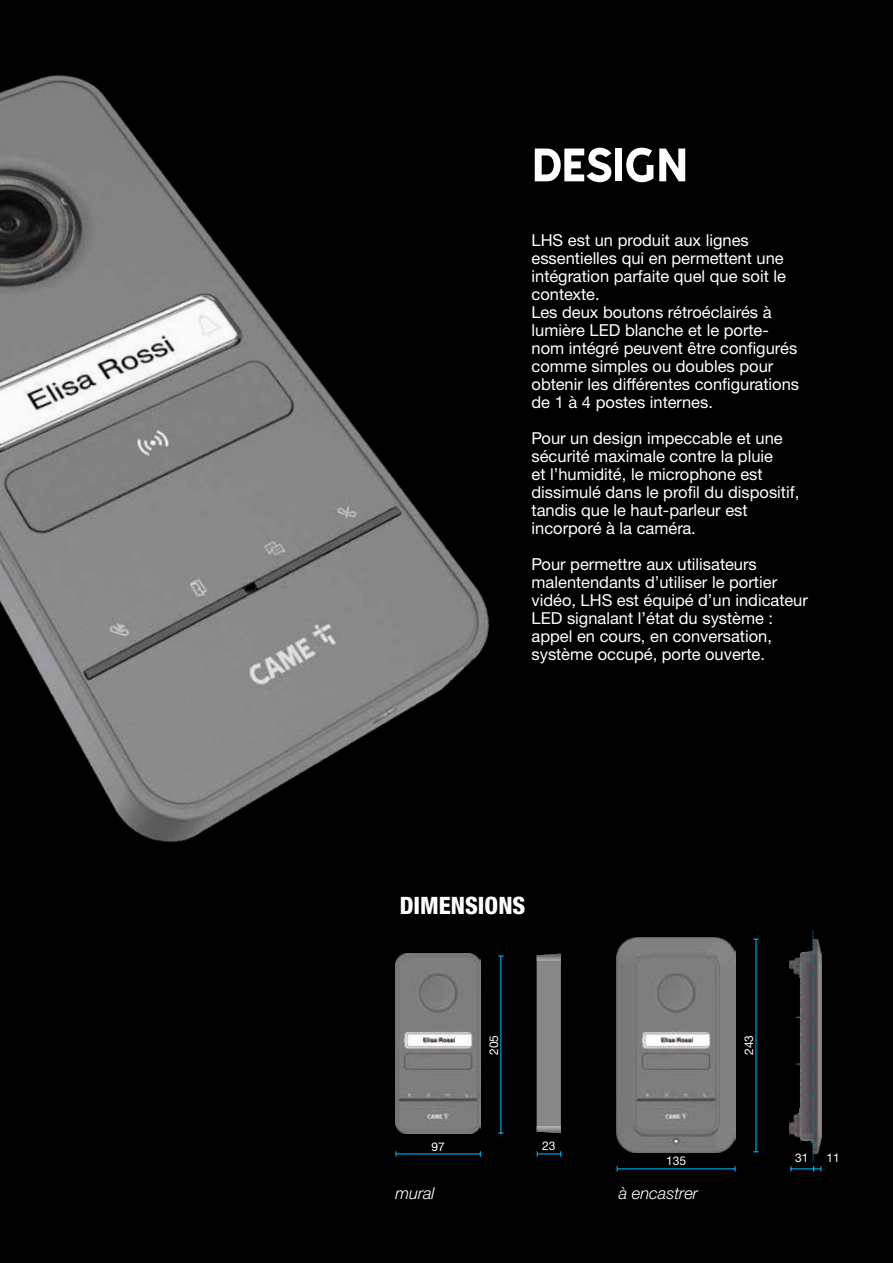
<style>
.page{position:relative;width:893px;height:1263px;background:#000}
.page>*{position:absolute;margin:0;border:0;box-sizing:border-box;transform-origin:0 0}
.t1{font:54px "Came Type";letter-spacing:-.025em;color:#fff}
.t2{font:800 condensed 24px "Helvetica Neue LTW1 G";color:#fff}
.t3{font:16.5px/18px "Helvetica Neue LTW1 G";color:#fff}
.t4{font:italic 300 16.5px "Helvetica Neue LTW1 G";color:#fff}
.t5{font:12px "Helvetica Neue LTW1 G";color:#fff}
</style>
<div class="page">
<img style="left:0;top:75px;width:489px;height:767px">
<img style="left:395px;top:953px;width:85px;height:180px">
<svg style="left:537px;top:953px;width:24px;height:180px"></svg>
<hr style="left:500px;top:956px;width:1px;height:177px;background:#009ee3">
<hr style="left:755px;top:939px;width:2px;height:213px;background:#009ee3">
<hr style="left:396px;top:1153px;width:84px;height:1px;background:#009ee3">
<hr style="left:617px;top:1168px;width:118px;height:1px;background:#009ee3">
<svg style="left:537px;top:1151px;width:24px;height:6px"></svg>
<svg style="left:790px;top:931px;width:31px;height:240px"></svg>
<img style="left:617px;top:938px;width:119px;height:214px">
<img style="left:634px;top:953px;width:85px;height:180px">
<h1 class="t1" style="left:531px;top:136px;width:158px">DESIGN</h1>
<p class="t3" style="left:531px;top:231px;width:269px">LHS est un produit aux lignes essentielles qui en permettent une intégration parfaite quel que soit le contexte.<br>Les deux boutons rétroéclairés à lumière LED blanche et le porte&shy;nom intégré peuvent être configurés comme simples ou doubles pour obtenir les différentes configurations de 1 à 4 postes internes.</p>
<p class="t3" style="left:531px;top:429px;width:269px">Pour un design impeccable et une sécurité maximale contre la pluie<br>et l’humidité, le microphone est dissimulé dans le profil du dispositif, tandis que le haut-parleur est incorporé à la caméra.</p>
<p class="t3" style="left:531px;top:555px;width:278px">Pour permettre aux utilisateurs malentendants d’utiliser le portier vidéo, LHS est équipé d’un indicateur LED signalant l’état du système : appel en cours, en conversation, système occupé, porte ouverte.</p>
<h2 class="t2" style="left:400px;top:890px;width:127px">DIMENSIONS</h2>
<p class="t5" style="left:432px;top:1139px;width:15px">97</p>
<p class="t5" style="left:486px;top:1055px;width:22px;rotate:-90deg">205</p>
<p class="t5" style="left:742px;top:1055px;width:22px;rotate:-90deg">243</p>
<p class="t5" style="left:542px;top:1138px;width:15px">23</p>
<p class="t5" style="left:666px;top:1154px;width:22px">135</p>
<p class="t4" style="left:395px;top:1183px;width:41px">mural</p>
<p class="t4" style="left:619px;top:1183px;width:81px">à encastrer</p>
<p class="t5" style="left:795px;top:1150px;width:15px">31</p>
<p class="t5" style="left:827px;top:1150px;width:15px">11</p>
</div>
